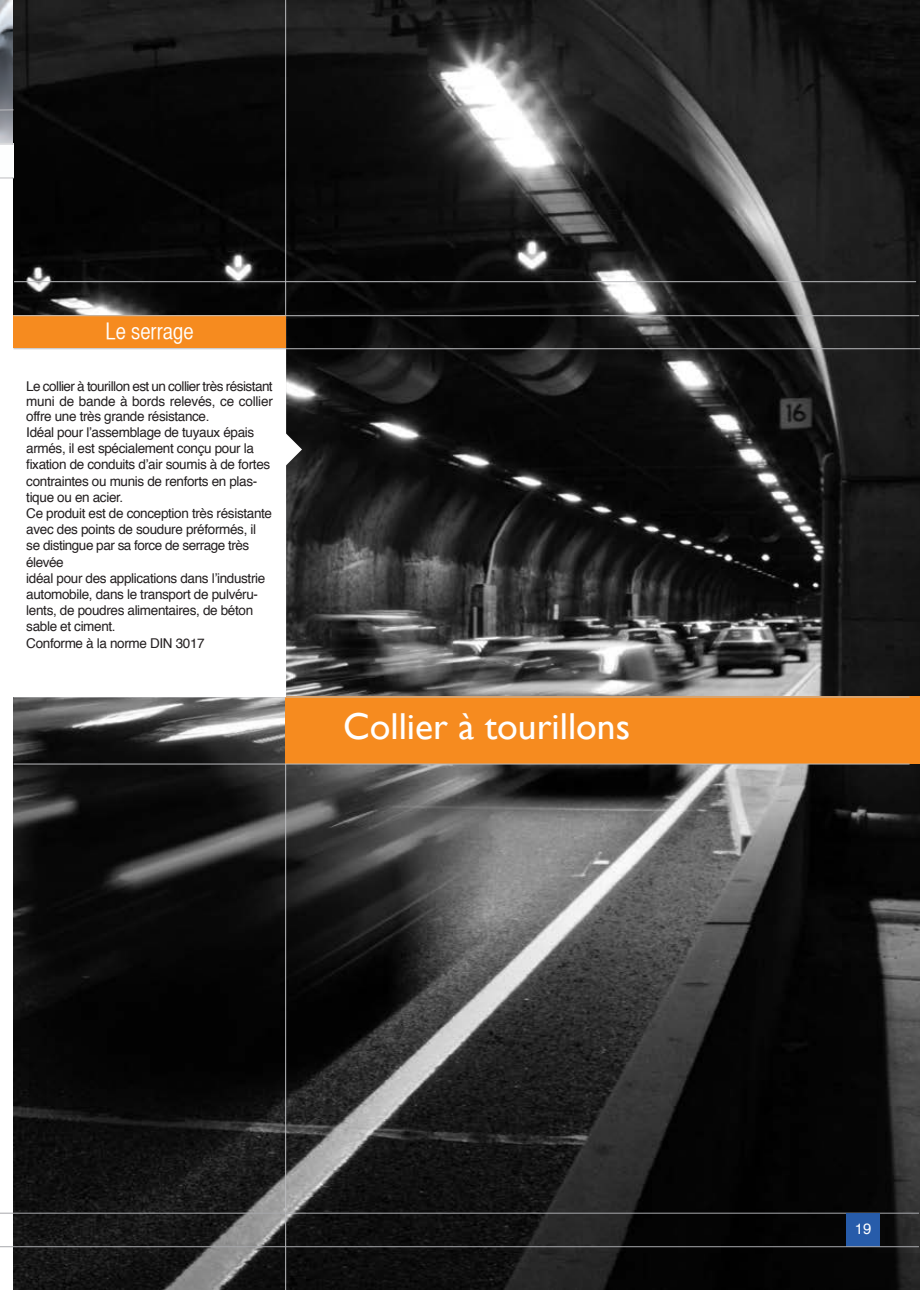
<style>
.page{position:relative;width:920px;height:1290px;background:#fff}
.page>*{position:absolute;margin:0;border:0;box-sizing:border-box;transform-origin:0 0}
.t1{font:37.5px "Gill Sans";color:#fff}
.t2{font:22.5px "Helvetica CY Plain";color:#fff}
.t3{font:15px "Helvetica";color:#fff}
.t4{font:13.5px/16px "Helvetica";letter-spacing:-.025em;color:#231f20}
</style>
<div class="page">
<img style="left:14px;top:0;width:906px;height:1290px">
<hr style="left:14px;top:281px;width:902px;height:1px;background:#bcbdc0">
<hr style="left:285px;top:0;width:1px;height:1290px;background:#bcbdc0">
<div style="left:286px;top:697px;width:634px;height:67px;background:#f68b1f"></div>
<hr style="left:14px;top:697px;width:895px;height:1px;background:#bcbdc0">
<hr style="left:14px;top:764px;width:895px;height:1px;background:#bcbdc0">
<div style="left:14px;top:316px;width:272px;height:34px;background:#f68b1f"></div>
<div style="left:14px;top:349px;width:272px;height:348px;background:#fff"></div>
<svg style="left:286px;top:432px;width:16px;height:35px"></svg>
<svg style="left:0;top:110px;width:14px;height:11px"></svg>
<hr style="left:0;top:1213px;width:919px;height:1px;background:#a8a9ad">
<svg style="left:0;top:144px;width:13px;height:1px"></svg>
<div style="left:846px;top:1213px;width:34px;height:34px;background:#275caa"></div>
<svg style="left:0;top:178px;width:13px;height:1px"></svg>
<hr style="left:14px;top:348px;width:906px;height:1px;background:#bcbdc0">
<hr style="left:14px;top:315px;width:905px;height:1px;background:#bcbdc0">
<hr style="left:0;top:1246px;width:919px;height:1px;background:#a8a9ad">
<h2 class="t2" style="left:105px;top:322px;width:90px">Le serrage</h2>
<p class="t4" style="left:26px;top:379px;width:248px">Le collier à tourillon est un collier très résistant muni de bande à bords relevés, ce collier offre une très grande résistance.<br>Idéal pour l’assemblage de tuyaux épais armés, il est spécialement conçu pour la fixation de conduits d’air soumis à de fortes contraintes ou munis de renforts en plas&shy;tique ou en acier.<br>Ce produit est de conception très résistante avec des points de soudure préformés, il se distingue par sa force de serrage très élevée<br>idéal pour des applications dans l’industrie automobile, dans le transport de pulvéru&shy;lents, de poudres alimentaires, de béton sable et ciment.<br>Conforme à la norme DIN 3017</p>
<h1 class="t1" style="left:343px;top:705px;width:288px">Collier à tourillons</h1>
<p class="t3" style="left:855px;top:1223px;width:18px">19</p>
</div>
